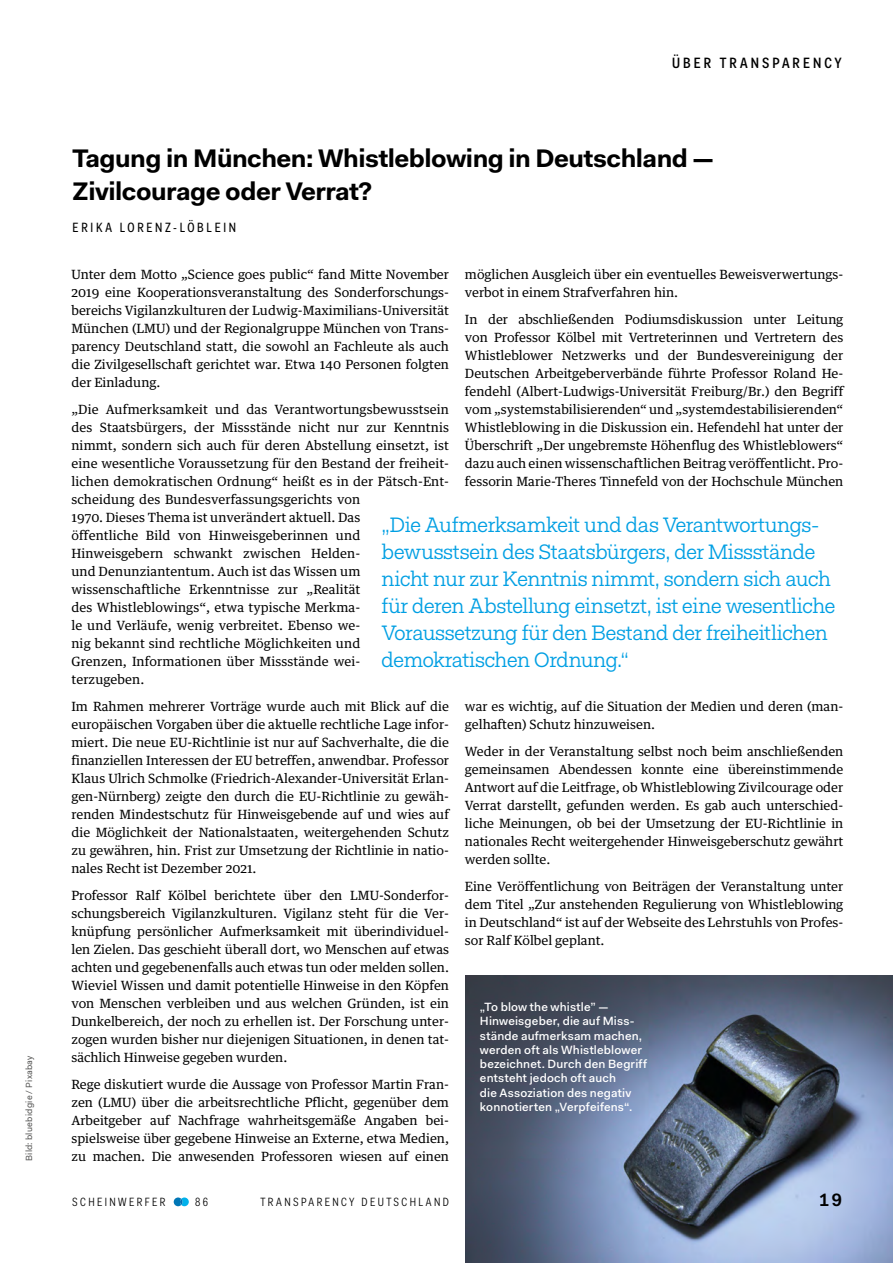
<style>
.page{position:relative;width:893px;height:1263px;background:#fff}
.page>*{position:absolute;margin:0;border:0;box-sizing:border-box;transform-origin:0 0}
.t1{font:700 25.5px/33px "Fakt Pro";letter-spacing:-.02em;color:#000}
.t2{font:21px/27px "Fakt Slab Pro Blond";letter-spacing:-.02em;color:#009fe3}
.t3{font:600 18px "Fakt Pro";color:#000}
.t4{font:500 15px "Fakt Con Pro";letter-spacing:.2em;color:#000}
.t5{font:13.5px "Fakt Con Pro";letter-spacing:.2em;color:#000}
.t6{font:12.75px/18px "Guardian Text Egyp";letter-spacing:.005em;color:#000;text-align:justify}
.t7{font:500 12px/14.2px "Fakt Pro";letter-spacing:.015em;color:#fff}
.t8{font:12px "Fakt Con Pro Blond";letter-spacing:.2em;color:#000}
.t9{font:9px "Fakt Pro";letter-spacing:.03em;color:#575756}
</style>
<div class="page">
<svg style="left:174px;top:1197px;width:15px;height:9px"></svg>
<hr style="left:0;top:1128px;width:1px;height:135px;background:#ddf1fd">
<img style="left:466px;top:976px;width:427px;height:287px">
<p class="t9" style="left:23px;top:1161px;width:107px;rotate:-90deg">Bild: bluebidgie / Pixabay</p>
<p class="t4" style="left:672px;top:53px;width:171px">ÜBER TRANSPARENCY</p>
<h1 class="t1" style="left:73px;top:141px;width:643px">Tagung in München: Whistleblowing in Deutschland —<br>Zivilcourage oder Verrat?</h1>
<p class="t5" style="left:73px;top:219px;width:165px">ERIKA LORENZ-LÖBLEIN</p>
<p class="t6" style="left:71px;top:264px;width:379px">Unter dem Motto „Science goes public“ fand Mitte November 2019 eine Kooperationsveranstaltung des Sonderforschungs&shy;bereichs Vigilanzkulturen der Ludwig-Maximilians-Universität München (LMU) und der Regionalgruppe München von Trans&shy;parency Deutschland statt, die sowohl an Fachleute als auch die Zivilgesellschaft gerichtet war. Etwa 140 Personen folgten der Einladung.</p>
<p class="t6" style="left:71px;top:399px;width:379px;text-align:left">„Die Aufmerksamkeit und das Verantwortungsbewusstsein des Staatsbürgers, der Missstände nicht nur zur Kenntnis nimmt, sondern sich auch für deren Abstellung einsetzt, ist eine wesentliche Voraussetzung für den Bestand der freiheit&shy;lichen demokratischen Ordnung“ heißt es in der Pätsch-Ent&shy;scheidung des Bundesverfassungsgerichts von<br>1970. Dieses Thema ist unverändert aktuell. Das<br>öffentliche Bild von Hinweisgeberinnen und Hinweisgebern schwankt zwischen Helden-<br>und Denunziantentum. Auch ist das Wissen um wissenschaftliche Erkenntnisse zur „Realität<br>des Whistleblowings“, etwa typische Merkma-<br>le und Verläufe, wenig verbreitet. Ebenso we-<br>nig bekannt sind rechtliche Möglichkeiten und<br>Grenzen, Informationen über Missstände wei-<br>terzugeben.</p>
<p class="t6" style="left:71px;top:696px;width:379px">Im Rahmen mehrerer Vorträge wurde auch mit Blick auf die europäischen Vorgaben über die aktuelle rechtliche Lage infor&shy;miert. Die neue EU-Richtlinie ist nur auf Sachverhalte, die die finanziellen Interessen der EU betreffen, anwendbar. Professor Klaus Ulrich Schmolke (Friedrich-Alexander-Universität Erlan&shy;gen-Nürnberg) zeigte den durch die EU-Richtlinie zu gewäh&shy;renden Mindestschutz für Hinweisgebende auf und wies auf die Möglichkeit der Nationalstaaten, weitergehenden Schutz zu gewähren, hin. Frist zur Umsetzung der Richtlinie in natio&shy;nales Recht ist Dezember 2021.</p>
<p class="t6" style="left:71px;top:885px;width:379px">Professor Ralf Kölbel berichtete über den LMU-Sonderfor&shy;schungsbereich Vigilanzkulturen. Vigilanz steht für die Ver&shy;knüpfung persönlicher Aufmerksamkeit mit überindividuel&shy;len Zielen. Das geschieht überall dort, wo Menschen auf etwas achten und gegebenenfalls auch etwas tun oder melden sollen.<br>Wieviel Wissen und damit potentielle Hinweise in den Köpfen von Menschen verbleiben und aus welchen Gründen, ist ein Dunkelbereich, der noch zu erhellen ist. Der Forschung unter&shy;zogen wurden bisher nur diejenigen Situationen, in denen tat&shy;sächlich Hinweise gegeben wurden.</p>
<p class="t6" style="left:71px;top:1074px;width:379px">Rege diskutiert wurde die Aussage von Professor Martin Fran&shy;zen (LMU) über die arbeitsrechtliche Pflicht, gegenüber dem Arbeitgeber auf Nachfrage wahrheitsgemäße Angaben bei&shy;spielsweise über gegebene Hinweise an Externe, etwa Medien, zu machen. Die anwesenden Professoren wiesen auf einen</p>
<p class="t6" style="left:465px;top:264px;width:380px">möglichen Ausgleich über ein eventuelles Beweisverwertungs&shy;verbot in einem Strafverfahren hin.</p>
<p class="t6" style="left:465px;top:309px;width:380px">In der abschließenden Podiumsdiskussion unter Leitung von Professor Kölbel mit Vertreterinnen und Vertretern des Whistleblower Netzwerks und der Bundesvereinigung der Deutschen Arbeitgeberverbände führte Professor Roland He&shy;fendehl (Albert-Ludwigs-Universität Freiburg/Br.) den Begriff vom „systemstabilisierenden“ und „systemdestabilisierenden“ Whistleblowing in die Diskussion ein. Hefendehl hat unter der Überschrift „Der ungebremste Höhenflug des Whistleblowers“ dazu auch einen wissenschaftlichen Beitrag veröffentlicht. Pro&shy;fessorin Marie-Theres Tinnefeld von der Hochschule München</p>
<p class="t2" style="left:382px;top:511px;width:455px">„Die Aufmerksamkeit und das Verantwortungs&shy;bewusstsein des Staatsbürgers, der Missstände nicht nur zur Kenntnis nimmt, sondern sich auch für deren Abstellung einsetzt, ist eine wesentliche Voraussetzung für den Bestand der freiheitlichen demokratischen Ordnung.“</p>
<p class="t6" style="left:465px;top:696px;width:380px">war es wichtig, auf die Situation der Medien und deren (man&shy;gelhaften) Schutz hinzuweisen.</p>
<p class="t6" style="left:465px;top:741px;width:380px">Weder in der Veranstaltung selbst noch beim anschließenden gemeinsamen Abendessen konnte eine übereinstimmende Antwort auf die Leitfrage, ob Whistleblowing Zivilcourage oder Verrat darstellt, gefunden werden. Es gab auch unterschied&shy;liche Meinungen, ob bei der Umsetzung der EU-Richtlinie in nationales Recht weitergehender Hinweisgeberschutz gewährt werden sollte.</p>
<p class="t6" style="left:465px;top:876px;width:380px">Eine Veröffentlichung von Beiträgen der Veranstaltung unter dem Titel „Zur anstehenden Regulierung von Whistleblowing in Deutschland“ ist auf der Webseite des Lehrstuhls von Profes&shy;sor Ralf Kölbel geplant.</p>
<p class="t7" style="left:480px;top:1000px;width:169px">„To blow the whistle” —<br>Hinweisgeber, die auf Miss&shy;stände aufmerksam machen, werden oft als Whistleblower bezeichnet. Durch den Begriff entsteht jedoch oft auch<br>die Assoziation des negativ konnotierten „Verpfeifens“.</p>
<p class="t8" style="left:72px;top:1194px;width:95px">SCHEINWERFER</p>
<p class="t8" style="left:195px;top:1194px;width:14px">86</p>
<p class="t8" style="left:260px;top:1194px;width:190px">TRANSPARENCY DEUTSCHLAND</p>
<h3 class="t3" style="left:819px;top:1188px;width:24px">19</h3>
</div>
